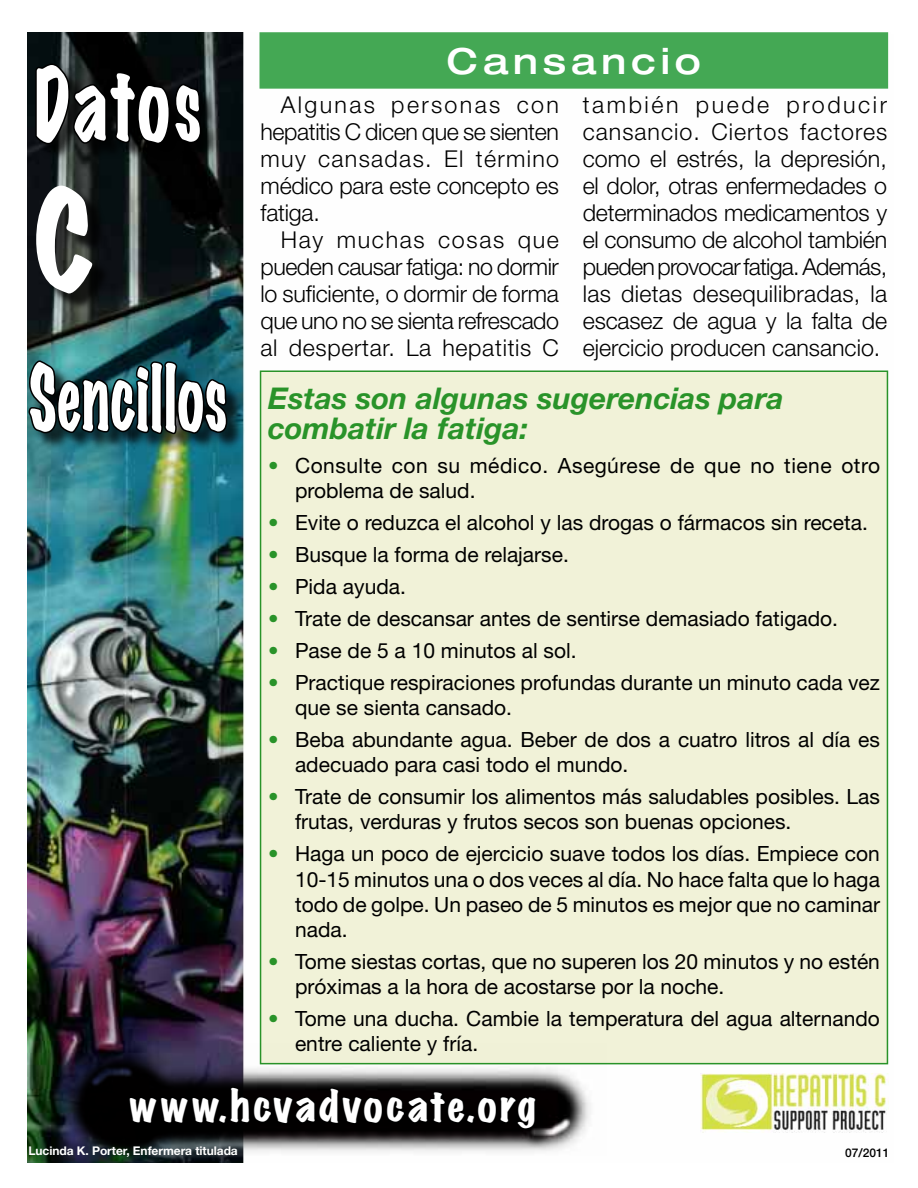
<style>
.page{position:relative;width:918px;height:1188px;background:#fff}
.page>*{position:absolute;margin:0;border:0;box-sizing:border-box;transform-origin:0 0}
.t1{font:expanded 126px "Marker Felt";color:#fff;scale:.86 1}
.t2{font:expanded 90px "Marker Felt";letter-spacing:.045em;color:#fff;scale:.73 1}
.t3{font:expanded 81px "Marker Felt";letter-spacing:.02em;color:#fff;scale:.67 1}
.t4{font:expanded 39px "Marker Felt";letter-spacing:.075em;color:#fff}
.t5{font:500 expanded 36px "Helvetica Neue";letter-spacing:.135em;color:#fff}
.t6{font:italic 700 30px/30px "Helvetica Neue";color:#299329}
.t7{font:300 23.25px/27px "Helvetica Neue";letter-spacing:-.005em;color:#000;text-align:justify}
.t8{font:21px/25.2px "Helvetica Neue";color:#000}
.t9{font:21px/25.2px "Helvetica Neue";letter-spacing:.025em;color:#000}
.t10{font:700 12px "Helvetica Neue";letter-spacing:-.005em;color:#fff}
.t11{font:500 12px "Helvetica Neue";color:#000}
.s1{font-weight:900;font-stretch:condensed;color:#299329}
</style>
<div class="page">
<img style="left:27px;top:32px;width:862px;height:1130px">
<div style="left:260px;top:33px;width:627px;height:55px;background:#44a854"></div>
<div style="left:260px;top:32px;width:628px;height:57px;border:2px solid #44a854"></div>
<img style="left:700px;top:1073px;width:188px;height:59px">
<div style="left:261px;top:371px;width:626px;height:693px;background:#f1f2d8"></div>
<img style="left:29px;top:1044px;width:578px;height:111px">
<div style="left:38px;top:66px;width:182px;height:96px;background:#000;opacity:.75"></div>
<svg style="left:34px;top:61px;width:169px;height:85px;background:#080a0b"></svg>
<div style="left:39px;top:188px;width:71px;height:123px;background:#000;opacity:.75"></div>
<div style="left:31px;top:364px;width:214px;height:89px;background:#000;opacity:.75"></div>
<svg style="left:27px;top:339px;width:202px;height:97px;background:#14393e"></svg>
<div style="left:131px;top:1089px;width:424px;height:59px;background:#000;opacity:.75"></div>
<svg style="left:127px;top:1085px;width:412px;height:59px;background:#0e0c0d"></svg>
<h2 class="t2" style="left:34px;top:38px;width:231px">Datos</h2>
<h1 class="t1" style="left:35px;top:148px;width:69px">C</h1>
<h3 class="t3" style="left:29px;top:338px;width:297px">Sencillos</h3>
<h3 class="t5" style="left:447px;top:39px;width:256px">Cansancio</h3>
<p class="t7" style="left:261px;top:91px;width:300px;text-indent:20px">Algunas personas con hepatitis C dicen que se sienten muy cansadas. El término médico para este concepto es fatiga.</p>
<p class="t7" style="left:261px;top:226px;width:300px;text-indent:20px">Hay muchas cosas que pueden causar fatiga: no dormir lo suficiente, o dormir de forma que uno no se sienta refrescado al despertar. La hepatitis C</p>
<h3 class="t6" style="left:268px;top:383px;width:517px">Estas son algunas sugerencias para combatir la fatiga:</h3>
<p class="t9" style="left:295px;top:453px;width:587px;text-indent:-27px"><span class="s1">•</span> Consulte con su médico. Asegúrese de que no tiene otro problema de salud.</p>
<p class="t8" style="left:268px;top:510px;width:601px"><span class="s1">•</span> Evite o reduzca el alcohol y las drogas o fármacos sin receta.</p>
<p class="t8" style="left:268px;top:542px;width:302px"><span class="s1">•</span> Busque la forma de relajarse.</p>
<p class="t8" style="left:268px;top:574px;width:139px"><span class="s1">•</span> Pida ayuda.</p>
<p class="t8" style="left:268px;top:606px;width:572px"><span class="s1">•</span> Trate de descansar antes de sentirse demasiado fatigado.</p>
<p class="t8" style="left:268px;top:638px;width:310px"><span class="s1">•</span> Pase de 5 a 10 minutos al sol.</p>
<p class="t8" style="left:295px;top:670px;width:586px;text-indent:-27px"><span class="s1">•</span> Practique respiraciones profundas durante un minuto cada vez que se sienta cansado.</p>
<p class="t8" style="left:295px;top:727px;width:586px;text-indent:-27px"><span class="s1">•</span> Beba abundante agua. Beber de dos a cuatro litros al día es adecuado para casi todo el mundo.</p>
<p class="t8" style="left:295px;top:784px;width:586px;text-indent:-27px"><span class="s1">•</span> Trate de consumir los alimentos más saludables posibles. Las frutas, verduras y frutos secos son buenas opciones.</p>
<p class="t8" style="left:295px;top:841px;width:586px;text-align:justify;text-indent:-27px"><span class="s1">•</span> Haga un poco de ejercicio suave todos los días. Empiece con 10-15 minutos una o dos veces al día. No hace falta que lo haga todo de golpe. Un paseo de 5 minutos es mejor que no caminar nada.</p>
<p class="t8" style="left:295px;top:949px;width:586px;text-indent:-27px"><span class="s1">•</span> Tome siestas cortas, que no superen los 20 minutos y no estén próximas a la hora de acostarse por la noche.</p>
<p class="t8" style="left:295px;top:1006px;width:586px;text-indent:-27px"><span class="s1">•</span> Tome una ducha. Cambie la temperatura del agua alternando entre caliente y fría.</p>
<p class="t7" style="left:583px;top:91px;width:306px">también puede producir cansancio. Ciertos factores como el estrés, la depresión, el dolor, otras enfermedades o determinados medicamentos y el consumo de alcohol también pueden provocar fatiga. Además, las dietas desequilibradas, la escasez de agua y la falta de ejercicio producen cansancio.</p>
<h3 class="t4" style="left:130px;top:1078px;width:408px">www.hcvadvocate.org</h3>
<p class="t10" style="left:28px;top:1144px;width:211px">Lucinda K. Porter, Enfermera titulada</p>
<p class="t11" style="left:845px;top:1145px;width:46px">07/2011</p>
</div>
